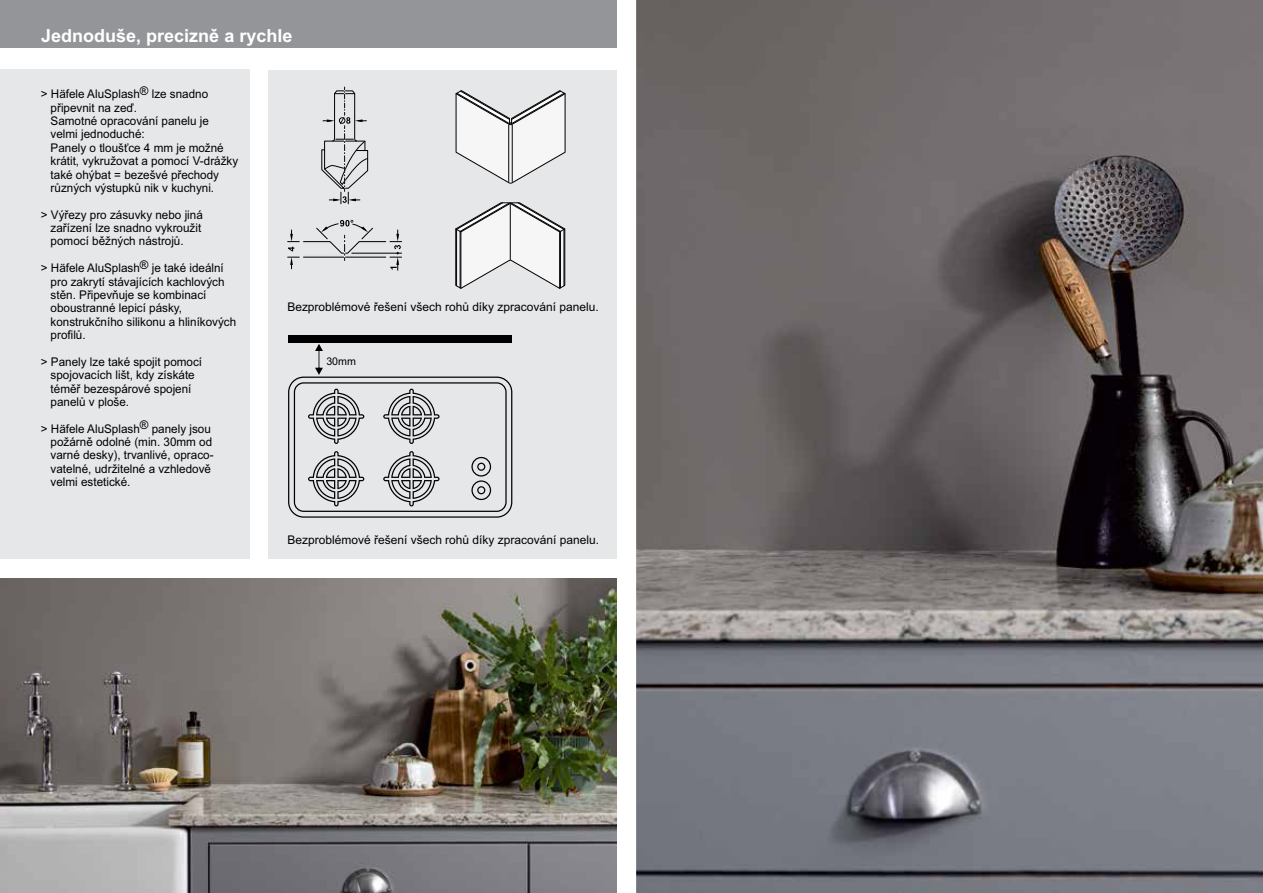
<style>
.page{position:relative;width:1263px;height:893px;background:#fff}
.page>*{position:absolute;margin:0;border:0;box-sizing:border-box;transform-origin:0 0}
.t1{font:700 18px "Arial";color:#fff}
.t2{font:12px/13.4px "Arial";color:#000}
.t3{font:10.65px "Arial";color:#000}
</style>
<div class="page">
<img style="left:636px;top:0;width:627px;height:893px">
<img style="left:0;top:579px;width:617px;height:314px">
<div style="left:268px;top:70px;width:349px;height:488px;background:#e6e7e8"></div>
<div style="left:0;top:69px;width:250px;height:489px;background:#e6e7e8"></div>
<div style="left:0;top:0;width:617px;height:47px;background:#939598"></div>
<svg style="left:321px;top:87px;width:47px;height:117px"></svg>
<svg style="left:288px;top:220px;width:114px;height:50px"></svg>
<svg style="left:455px;top:90px;width:111px;height:94px"></svg>
<hr style="left:508px;top:125px;width:1px;height:57px;background:#000">
<hr style="left:512px;top:125px;width:1px;height:57px;background:#000">
<svg style="left:455px;top:202px;width:110px;height:87px"></svg>
<hr style="left:456px;top:229px;width:1px;height:57px;background:#000">
<hr style="left:460px;top:231px;width:1px;height:57px;background:#000">
<hr style="left:560px;top:231px;width:1px;height:57px;background:#000">
<hr style="left:564px;top:229px;width:1px;height:57px;background:#000">
<div style="left:289px;top:335px;width:223px;height:7px;background:#000"></div>
<svg style="left:288px;top:344px;width:224px;height:174px"></svg>
<h1 class="t1" style="left:41px;top:23px;width:253px">Jednoduše, precizně a rychle</h1>
<p class="t2" style="left:51px;top:87px;width:189px;text-indent:-10px">&gt; Häfele AluSplash® lze snadno připevnit na zeď.<br>Samotné opracování panelu je velmi jednoduché:<br>Panely o tloušťce 4 mm je možné krátit, vykružovat a pomocí V-drážky také ohýbat = bezešvé přechody různých výstupků nik v kuchyni.</p>
<p class="t2" style="left:51px;top:208px;width:154px;text-indent:-10px">&gt; Výřezy pro zásuvky nebo jiná zařízení lze snadno vykroužit pomocí běžných nástrojů.</p>
<p class="t2" style="left:51px;top:261px;width:187px;text-indent:-10px">&gt; Häfele AluSplash® je také ideální pro zakrytí stávajících kachlových stěn. Připevňuje se kombinací oboustranné lepicí pásky, konstrukčního silikonu a hliníkových profilů.</p>
<p class="t2" style="left:51px;top:355px;width:153px;text-indent:-10px">&gt; Panely lze také spojit pomocí spojovacích lišt, kdy získáte téměř bezespárové spojení panelů v ploše.</p>
<p class="t2" style="left:51px;top:422px;width:164px;text-indent:-10px">&gt; Häfele AluSplash® panely jsou požárně odolné (min. 30mm od varné desky), trvanlivé, opraco&shy;vatelné, udržitelné a vzhledově velmi estetické.</p>
<p class="t2" style="left:287px;top:300px;width:313px">Bezproblémové řešení všech rohů díky zpracování panelu.</p>
<p class="t3" style="left:326px;top:354px;width:31px">30mm</p>
<p class="t2" style="left:288px;top:533px;width:313px">Bezproblémové řešení všech rohů díky zpracování panelu.</p>
</div>
